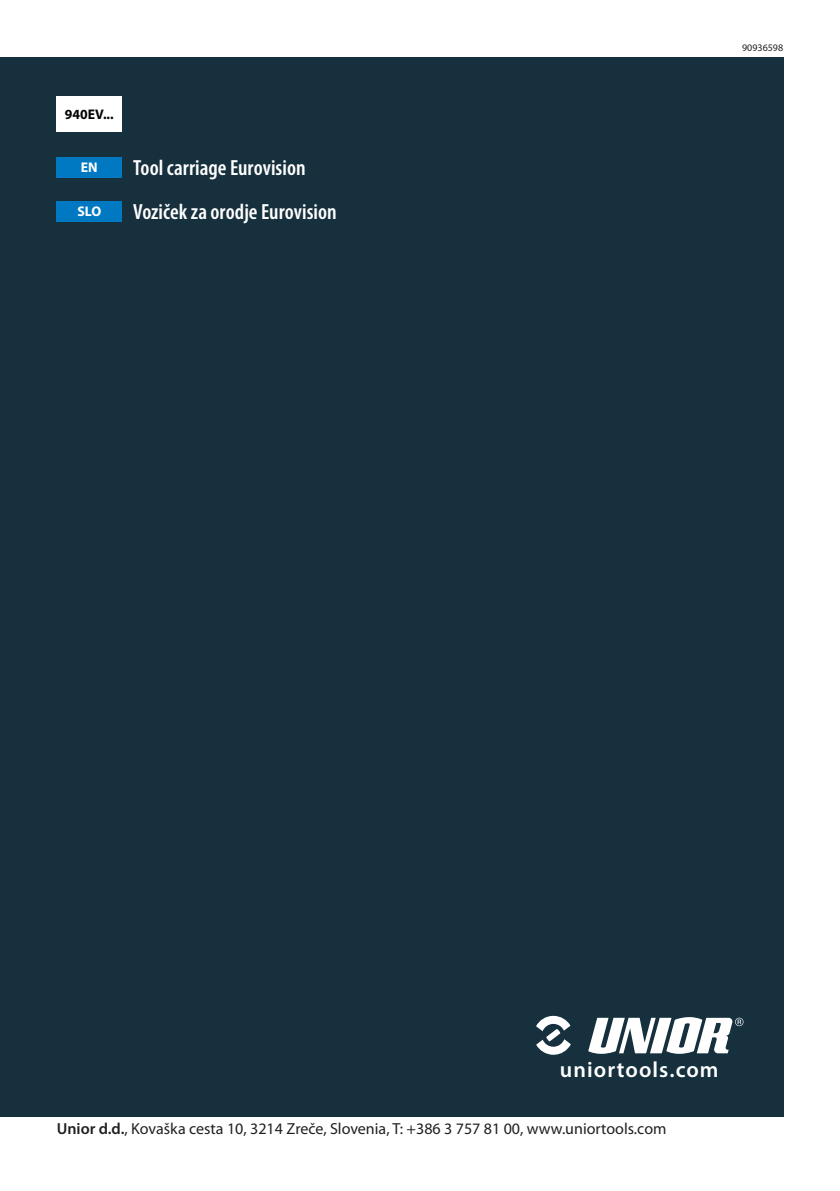
<style>
.page{position:relative;width:840px;height:1191px;background:#fff}
.page>*{position:absolute;margin:0;border:0;box-sizing:border-box;transform-origin:0 0}
.ang_ime_artikla{font:600 condensed 22px "Myriad Pro";letter-spacing:.005em;color:#fff}
.t1{font:600 22px "Myriad Pro";letter-spacing:.05em;color:#fff}
.t2{font:16px "Myriad Pro";color:#231f20}
.nem_št_artikla{font:700 14px "Myriad Pro";color:#040503}
.oznaka{font:700 14px "Myriad Pro";color:#fff}
.t3{font:10px "Myriad Pro";color:#231f20}
.s1{font-weight:600}
</style>
<div class="page">
<div style="left:0;top:57px;width:782px;height:1059px;background:#16303d"></div>
<svg style="left:588px;top:1017px;width:155px;height:36px"></svg>
<svg style="left:536px;top:1015px;width:34px;height:39px"></svg>
<div style="left:57px;top:157px;width:65px;height:21px;background:#0079c2"></div>
<div style="left:57px;top:201px;width:65px;height:21px;background:#0079c2"></div>
<div style="left:57px;top:96px;width:65px;height:35px;background:#fff"></div>
<p class="nem_št_artikla" style="left:65px;top:105px;width:50px">940EV...</p>
<p class="oznaka" style="left:81px;top:159px;width:18px">EN</p>
<p class="oznaka" style="left:77px;top:202px;width:25px">SLO</p>
<p class="ang_ime_artikla" style="left:133px;top:154px;width:174px">Tool carriage Eurovision</p>
<p class="ang_ime_artikla" style="left:133px;top:198px;width:205px">Voziček za orodje Eurovision</p>
<p class="t3" style="left:741px;top:42px;width:43px">90936598</p>
<p class="t1" style="left:559px;top:1055px;width:160px">uniortools.com</p>
<p class="t2" style="left:57px;top:1119px;width:611px"><span class="s1">Unior d.d.</span>, Kovaška cesta 10, 3214 Zreče, Slovenia, T: +386 3 757 81 00, www.uniortools.com</p>
</div>
